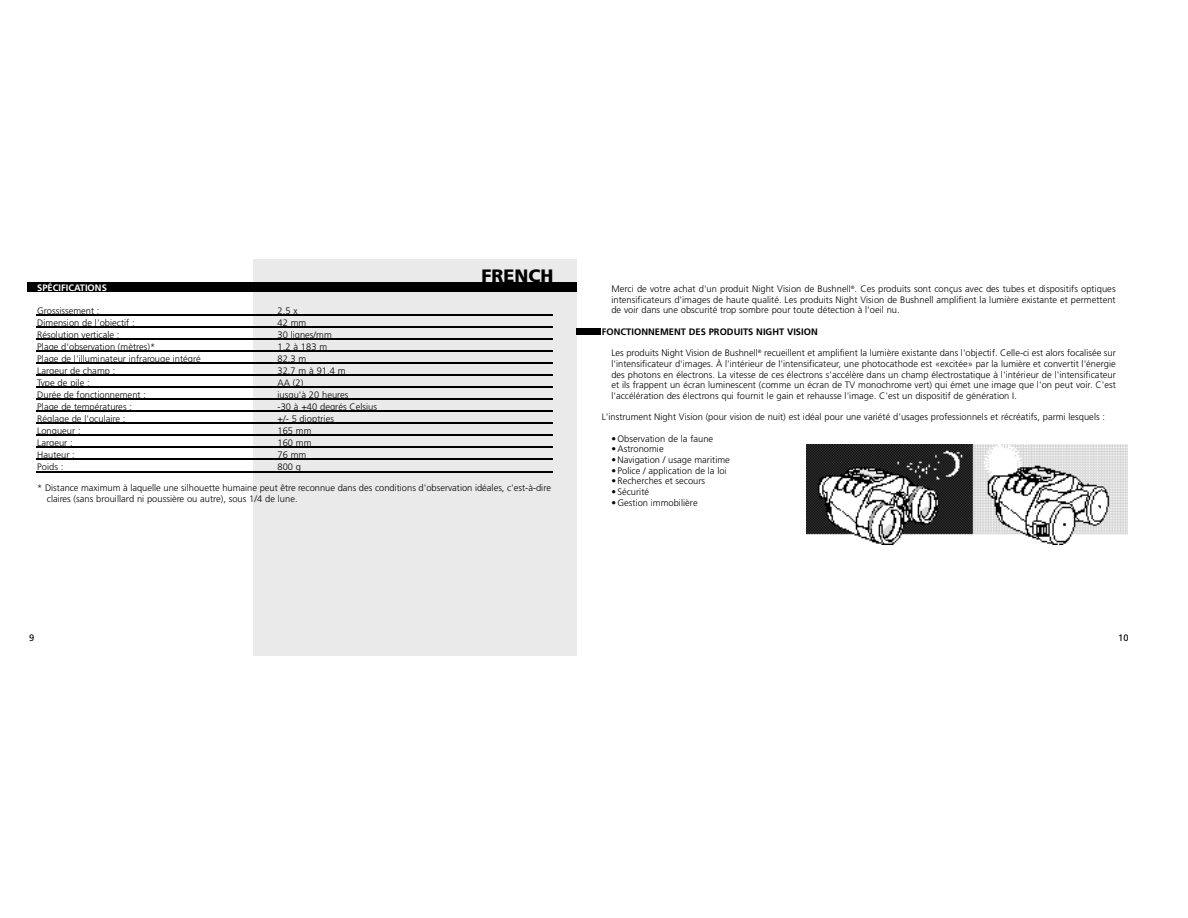
<style>
.page{position:relative;width:1188px;height:918px;background:#fff}
.page>*{position:absolute;margin:0;border:0;box-sizing:border-box;transform-origin:0 0}
.t1{font:900 18px "Frutiger";color:#000}
.t2{font:300 9.3px/10.6px "Frutiger";color:#000;text-align:justify}
.t3{font:700 9.3px "Frutiger";color:#000}
.t4{font:700 9.3px "Frutiger";color:#fff}
.t5{font:9.3px "Frutiger";color:#000}
</style>
<div class="page">
<div style="left:253px;top:260px;width:323px;height:396px;background:#eaeaea"></div>
<div style="left:27px;top:282px;width:549px;height:10px;background:#000"></div>
<hr style="left:36px;top:314px;width:516px;height:1px;background:#000">
<hr style="left:36px;top:326px;width:516px;height:2px;background:#000">
<hr style="left:36px;top:338px;width:516px;height:2px;background:#000">
<hr style="left:36px;top:350px;width:516px;height:2px;background:#000">
<hr style="left:36px;top:362px;width:516px;height:2px;background:#000">
<hr style="left:36px;top:374px;width:516px;height:2px;background:#000">
<hr style="left:36px;top:386px;width:516px;height:2px;background:#000">
<hr style="left:36px;top:398px;width:516px;height:2px;background:#000">
<hr style="left:36px;top:411px;width:516px;height:1px;background:#000">
<hr style="left:36px;top:422px;width:516px;height:2px;background:#000">
<hr style="left:36px;top:435px;width:516px;height:1px;background:#000">
<hr style="left:36px;top:446px;width:516px;height:2px;background:#000">
<hr style="left:36px;top:459px;width:516px;height:1px;background:#000">
<hr style="left:36px;top:471px;width:516px;height:1px;background:#000">
<img style="left:807px;top:444px;width:321px;height:100px">
<div style="left:576px;top:328px;width:25px;height:7px;background:#000"></div>
<h1 class="t1" style="left:482px;top:269px;width:73px">FRENCH</h1>
<p class="t4" style="left:37px;top:284px;width:71px">SPÉCIFICATIONS</p>
<p class="t2" style="left:37px;top:306px;width:64px">Grossissement :</p>
<p class="t2" style="left:278px;top:306px;width:21px">2,5 x</p>
<p class="t2" style="left:37px;top:318px;width:99px">Dimension de l'objectif :</p>
<p class="t2" style="left:278px;top:318px;width:30px">42 mm</p>
<p class="t2" style="left:37px;top:330px;width:84px">Résolution verticale :</p>
<p class="t2" style="left:278px;top:330px;width:56px">30 lignes/mm</p>
<p class="t2" style="left:37px;top:342px;width:120px">Plage d'observation (mètres)*</p>
<p class="t2" style="left:278px;top:342px;width:51px">1,2 à 183 m</p>
<p class="t2" style="left:37px;top:354px;width:165px">Plage de l'illuminateur infrarouge intégré</p>
<p class="t2" style="left:278px;top:354px;width:30px">82,3 m</p>
<p class="t2" style="left:37px;top:366px;width:80px">Largeur de champ :</p>
<p class="t2" style="left:278px;top:366px;width:70px">32,7 m à 91,4 m</p>
<p class="t2" style="left:37px;top:378px;width:54px">Type de pile :</p>
<p class="t2" style="left:278px;top:378px;width:27px">AA (2)</p>
<p class="t2" style="left:37px;top:390px;width:110px">Durée de fonctionnement :</p>
<p class="t2" style="left:278px;top:390px;width:72px">jusqu'à 20 heures</p>
<p class="t2" style="left:37px;top:402px;width:96px">Plage de températures :</p>
<p class="t2" style="left:278px;top:402px;width:101px">-30 à +40 degrés Celsius</p>
<p class="t2" style="left:37px;top:414px;width:90px">Réglage de l'oculaire :</p>
<p class="t2" style="left:278px;top:414px;width:58px">+/- 5 dioptries</p>
<p class="t2" style="left:37px;top:426px;width:45px">Longueur :</p>
<p class="t2" style="left:278px;top:426px;width:36px">165 mm</p>
<p class="t2" style="left:37px;top:438px;width:37px">Largeur :</p>
<p class="t2" style="left:278px;top:438px;width:36px">160 mm</p>
<p class="t2" style="left:37px;top:450px;width:39px">Hauteur :</p>
<p class="t2" style="left:278px;top:450px;width:30px">76 mm</p>
<p class="t2" style="left:37px;top:462px;width:28px">Poids :</p>
<p class="t2" style="left:278px;top:462px;width:25px">800 g</p>
<p class="t2" style="left:47px;top:483px;width:506px;text-indent:-10px">* Distance maximum à laquelle une silhouette humaine peut être reconnue dans des conditions d'observation idéales, c'est-à-dire claires (sans brouillard ni poussière ou autre), sous 1/4 de lune.</p>
<p class="t2" style="left:611px;top:284px;width:506px">Merci de votre achat d'un produit Night Vision de Bushnell<sup>®</sup>. Ces produits sont conçus avec des tubes et dispositifs optiques intensificateurs d'images de haute qualité. Les produits Night Vision de Bushnell amplifient la lumière existante et permettent de voir dans une obscurité trop sombre pour toute détection à l'oeil nu.</p>
<p class="t3" style="left:602px;top:328px;width:218px">FONCTIONNEMENT DES PRODUITS NIGHT VISION</p>
<p class="t2" style="left:611px;top:348px;width:506px">Les produits Night Vision de Bushnell<sup>®</sup> recueillent et amplifient la lumière existante dans l'objectif. Celle-ci est alors focalisée sur l'intensificateur d'images. À l'intérieur de l'intensificateur, une photocathode est «excitée» par la lumière et convertit l'énergie des photons en électrons. La vitesse de ces électrons s'accélère dans un champ électrostatique à l'intérieur de l'intensificateur et ils frappent un écran luminescent (comme un écran de TV monochrome vert) qui émet une image que l'on peut voir. C'est l'accélération des électrons qui fournit le gain et rehausse l'image. C'est un dispositif de génération I.</p>
<p class="t2" style="left:602px;top:412px;width:505px">L'instrument Night Vision (pour vision de nuit) est idéal pour une variété d'usages professionnels et récréatifs, parmi lesquels :</p>
<p class="t2" style="left:611px;top:434px;width:103px">• Observation de la faune</p>
<p class="t2" style="left:611px;top:444px;width:54px">•Astronomie</p>
<p class="t2" style="left:611px;top:455px;width:120px">•Navigation / usage maritime</p>
<p class="t2" style="left:611px;top:466px;width:117px">• Police / application de la loi</p>
<p class="t2" style="left:611px;top:476px;width:95px">• Recherches et secours</p>
<p class="t2" style="left:611px;top:487px;width:39px">• Sécurité</p>
<p class="t2" style="left:611px;top:498px;width:88px">• Gestion immobilière</p>
<p class="t5" style="left:29px;top:634px;width:7px">9</p>
<p class="t5" style="left:1118px;top:634px;width:12px">10</p>
</div>
